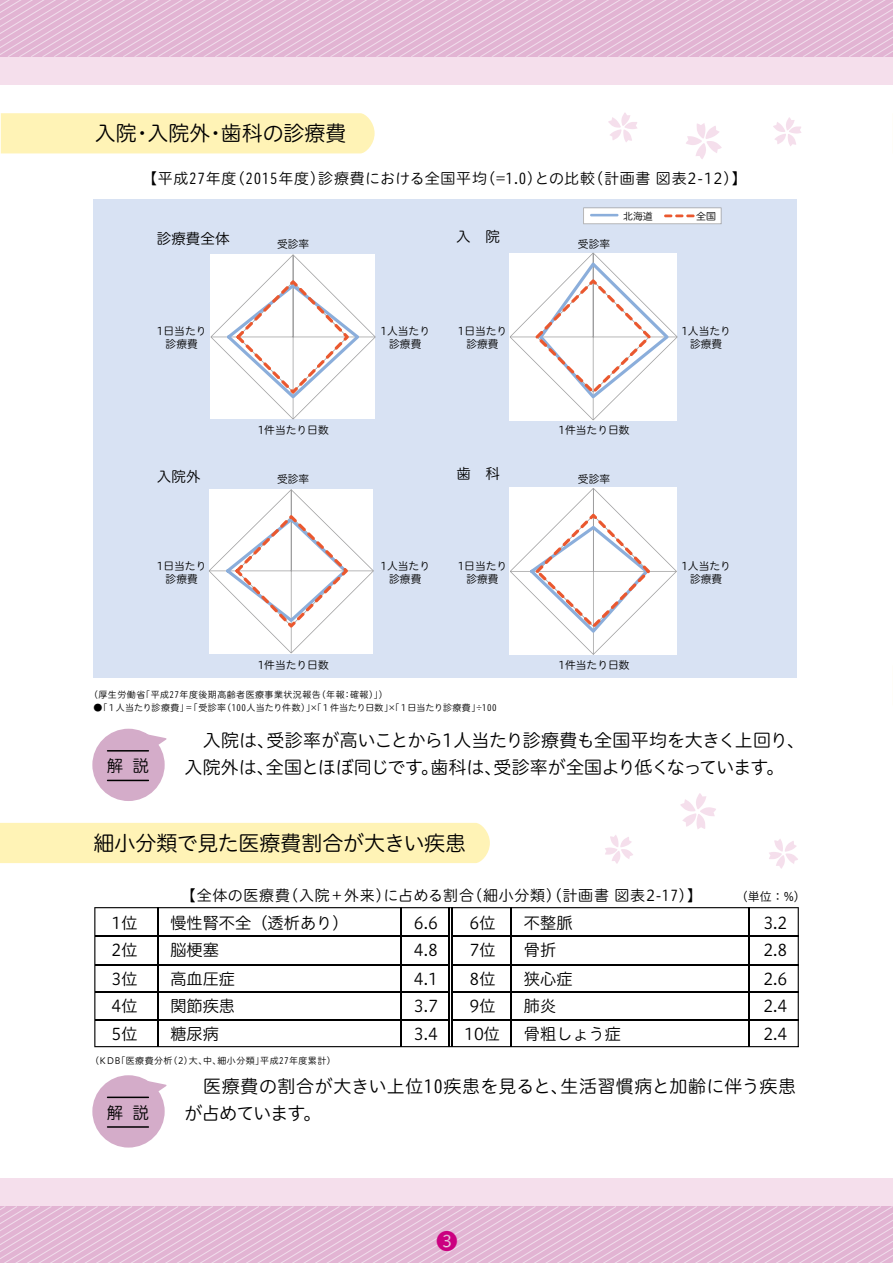
<style>
.page{position:relative;width:893px;height:1263px;background:#fff}
.page>*{position:absolute;margin:0;border:0;box-sizing:border-box;transform-origin:0 0}
.t1{font:21px "Hiragino UD Sans R Std N W3";color:#000}
.t2{font:21px "Hiragino UD Sans R Std N W3";color:#cb0080}
.t3{font:18px/27px "Hiragino UD Sans R Std W3";letter-spacing:-.01em;color:#000}
.t4{font:18px/27px "Hiragino UD Sans R Std W3";letter-spacing:.015em;color:#000}
.t5{font:16.65px "Hiragino UD Sans R Std N W3";color:#000}
.t6{font:16.2px "Hiragino UD Sans R Std W3";color:#000}
.t7{font:15px "Hiragino UD Sans R Std W3";letter-spacing:.05em;color:#000}
.t8{font:14.55px "Hiragino UD Sans R Std W3";letter-spacing:-.005em;color:#000}
.t9{font:12px "Hiragino UD Sans R Std W3";color:#000}
.t10{font:10.8px/12.9px "Hiragino UD Sans R Std W3";letter-spacing:-.005em;color:#000;text-align:center}
.t11{font:9.9px "Hiragino UD Sans R Std W3";color:#000}
.t12{font:9px "Hiragino UD Sans R Std W3";letter-spacing:.05em;color:#000}
.t13{font:9px "Hiragino UD Sans R Std W3";letter-spacing:.005em;color:#000}
</style>
<div class="page">
<svg style="left:94px;top:907px;width:705px;height:140px"></svg>
<hr style="left:157px;top:908px;width:1px;height:139px;background:#000">
<hr style="left:449px;top:908px;width:1px;height:139px;background:#000">
<hr style="left:400px;top:908px;width:2px;height:139px;background:#000">
<hr style="left:95px;top:991px;width:354px;height:2px;background:#000">
<hr style="left:95px;top:936px;width:354px;height:1px;background:#000">
<hr style="left:95px;top:964px;width:354px;height:1px;background:#000">
<hr style="left:95px;top:1019px;width:354px;height:1px;background:#000">
<hr style="left:452px;top:991px;width:346px;height:2px;background:#000">
<hr style="left:452px;top:936px;width:346px;height:1px;background:#000">
<hr style="left:452px;top:964px;width:346px;height:1px;background:#000">
<hr style="left:452px;top:1019px;width:346px;height:1px;background:#000">
<hr style="left:451px;top:908px;width:1px;height:139px;background:#000">
<hr style="left:510px;top:908px;width:1px;height:139px;background:#000">
<hr style="left:749px;top:908px;width:1px;height:139px;background:#000">
<div style="left:1px;top:113px;width:374px;height:40px;background:#fff3b6"></div>
<div style="left:93px;top:199px;width:704px;height:479px;background:#d8e2f3"></div>
<div style="left:0;top:823px;width:490px;height:40px;background:#fff3b6"></div>
<div style="left:92px;top:729px;width:73px;height:72px;background:#d4acc9;border-radius:50%"></div>
<svg style="left:141px;top:731px;width:26px;height:20px"></svg>
<hr style="left:107px;top:750px;width:42px;height:1px;background:#000">
<hr style="left:107px;top:780px;width:42px;height:1px;background:#000">
<div style="left:92px;top:1075px;width:73px;height:72px;background:#d4acc9;border-radius:50%"></div>
<svg style="left:142px;top:1078px;width:25px;height:20px"></svg>
<hr style="left:107px;top:1096px;width:42px;height:2px;background:#000">
<hr style="left:107px;top:1126px;width:42px;height:2px;background:#000">
<svg style="left:211px;top:255px;width:165px;height:164px;background:#f7f5f6"></svg>
<svg style="left:510px;top:253px;width:167px;height:167px;background:#f5f3f4"></svg>
<svg style="left:583px;top:207px;width:138px;height:17px;background:#f1eeef"></svg>
<svg style="left:209px;top:489px;width:165px;height:164px;background:#f9f6f6"></svg>
<svg style="left:510px;top:488px;width:167px;height:167px;background:#f8f5f6"></svg>
<div style="left:0;top:31px;width:893px;height:54px;background:#f5dfec"></div>
<svg style="left:0;top:0;width:893px;height:57px;background:#e4bad7"></svg>
<div style="left:0;top:1178px;width:893px;height:54px;background:#f5dfec"></div>
<svg style="left:0;top:1206px;width:893px;height:57px;background:#e4bad6"></svg>
<svg style="left:680px;top:793px;width:36px;height:36px"></svg>
<svg style="left:769px;top:839px;width:29px;height:30px"></svg>
<svg style="left:605px;top:835px;width:28px;height:29px"></svg>
<svg style="left:686px;top:123px;width:36px;height:36px"></svg>
<svg style="left:608px;top:113px;width:29px;height:29px"></svg>
<svg style="left:773px;top:117px;width:29px;height:29px"></svg>
<h1 class="t1" style="left:95px;top:118px;width:253px">入院・入院外・歯科の診療費</h1>
<h3 class="t7" style="left:142px;top:167px;width:606px">【平成27年度（2015年度）診療費における全国平均(=1.0)との比較（計画書 図表2-12）】</h3>
<h3 class="t8" style="left:157px;top:227px;width:74px">診療費全体</h3>
<p class="t10" style="left:277px;top:237px;width:34px">受診率</p>
<p class="t10" style="left:157px;top:324px;width:51px">1日当たり診療費</p>
<p class="t10" style="left:258px;top:423px;width:73px">1件当たり日数</p>
<h3 class="t8" style="left:456px;top:225px;width:45px">入　院</h3>
<p class="t10" style="left:381px;top:324px;width:51px">1人当たり診療費</p>
<p class="t10" style="left:458px;top:324px;width:51px">1日当たり診療費</p>
<h3 class="t8" style="left:157px;top:465px;width:45px">入院外</h3>
<h3 class="t8" style="left:456px;top:463px;width:45px">歯　科</h3>
<p class="t10" style="left:277px;top:472px;width:34px">受診率</p>
<p class="t10" style="left:157px;top:559px;width:51px">1日当たり診療費</p>
<p class="t10" style="left:258px;top:658px;width:73px">1件当たり日数</p>
<p class="t10" style="left:381px;top:559px;width:51px">1人当たり診療費</p>
<p class="t10" style="left:458px;top:559px;width:51px">1日当たり診療費</p>
<p class="t12" style="left:94px;top:688px;width:291px">(厚生労働省「平成27年度後期高齢者医療事業状況報告（年報：確報）」)</p>
<p class="t13" style="left:94px;top:701px;width:405px">●「１人当たり診療費」＝「受診率（100人当たり件数）」×「１件当たり日数」×「１日当たり診療費」÷100</p>
<p class="t10" style="left:578px;top:237px;width:34px">受診率</p>
<p class="t11" style="left:623px;top:209px;width:31px">北海道</p>
<p class="t11" style="left:696px;top:209px;width:21px">全国</p>
<p class="t10" style="left:681px;top:324px;width:51px">1人当たり診療費</p>
<p class="t10" style="left:559px;top:423px;width:73px">1件当たり日数</p>
<p class="t10" style="left:578px;top:472px;width:34px">受診率</p>
<p class="t10" style="left:559px;top:658px;width:73px">1件当たり日数</p>
<p class="t10" style="left:681px;top:559px;width:51px">1人当たり診療費</p>
<h3 class="t5" style="left:107px;top:753px;width:44px">解 説</h3>
<h2 class="t3" style="left:185px;top:725px;width:622px">　入院は、受診率が高いことから1人当たり診療費も全国平均を大きく上回り、入院外は、全国とほぼ同じです。歯科は、受診率が全国より低くなっています。</h2>
<h1 class="t1" style="left:93px;top:827px;width:374px">細小分類で見た医療費割合が大きい疾患</h1>
<h3 class="t7" style="left:181px;top:884px;width:523px">【全体の医療費（入院＋外来）に占める割合（細小分類）（計画書 図表2-17）】</h3>
<p class="t9" style="left:736px;top:888px;width:72px">（単位：%）</p>
<h3 class="t6" style="left:112px;top:910px;width:28px">1位</h3>
<h3 class="t6" style="left:170px;top:910px;width:180px">慢性腎不全（透析あり）</h3>
<h3 class="t6" style="left:414px;top:910px;width:26px">6.6</h3>
<h3 class="t6" style="left:470px;top:910px;width:28px">6位</h3>
<h3 class="t6" style="left:524px;top:910px;width:50px">不整脈</h3>
<h3 class="t6" style="left:763px;top:910px;width:26px">3.2</h3>
<h3 class="t6" style="left:112px;top:938px;width:28px">2位</h3>
<h3 class="t6" style="left:170px;top:938px;width:50px">脳梗塞</h3>
<h3 class="t6" style="left:414px;top:938px;width:26px">4.8</h3>
<h3 class="t6" style="left:470px;top:938px;width:28px">7位</h3>
<h3 class="t6" style="left:524px;top:938px;width:34px">骨折</h3>
<h3 class="t6" style="left:763px;top:938px;width:26px">2.8</h3>
<h3 class="t6" style="left:112px;top:966px;width:28px">3位</h3>
<h3 class="t6" style="left:170px;top:966px;width:66px">高血圧症</h3>
<h3 class="t6" style="left:414px;top:966px;width:26px">4.1</h3>
<h3 class="t6" style="left:470px;top:966px;width:28px">8位</h3>
<h3 class="t6" style="left:524px;top:966px;width:50px">狭心症</h3>
<h3 class="t6" style="left:763px;top:966px;width:26px">2.6</h3>
<h3 class="t6" style="left:112px;top:994px;width:28px">4位</h3>
<h3 class="t6" style="left:170px;top:994px;width:66px">関節疾患</h3>
<h3 class="t6" style="left:414px;top:994px;width:26px">3.7</h3>
<h3 class="t6" style="left:470px;top:994px;width:28px">9位</h3>
<h3 class="t6" style="left:524px;top:994px;width:34px">肺炎</h3>
<h3 class="t6" style="left:763px;top:994px;width:26px">2.4</h3>
<h3 class="t6" style="left:112px;top:1022px;width:28px">5位</h3>
<h3 class="t6" style="left:170px;top:1022px;width:50px">糖尿病</h3>
<h3 class="t6" style="left:414px;top:1022px;width:26px">3.4</h3>
<h3 class="t6" style="left:464px;top:1022px;width:37px">10位</h3>
<h3 class="t6" style="left:524px;top:1022px;width:99px">骨粗しょう症</h3>
<h3 class="t6" style="left:763px;top:1022px;width:26px">2.4</h3>
<p class="t12" style="left:90px;top:1054px;width:247px">（KDB「医療費分析（2）大、中、細小分類」平成27年度累計）</p>
<h3 class="t5" style="left:107px;top:1100px;width:44px">解 説</h3>
<h2 class="t4" style="left:184px;top:1072px;width:613px">　医療費の割合が大きい上位10疾患を見ると、生活習慣病と加齢に伴う疾患が占めています。</h2>
<h1 class="t2" style="left:436px;top:1227px;width:22px">❸</h1>
</div>
